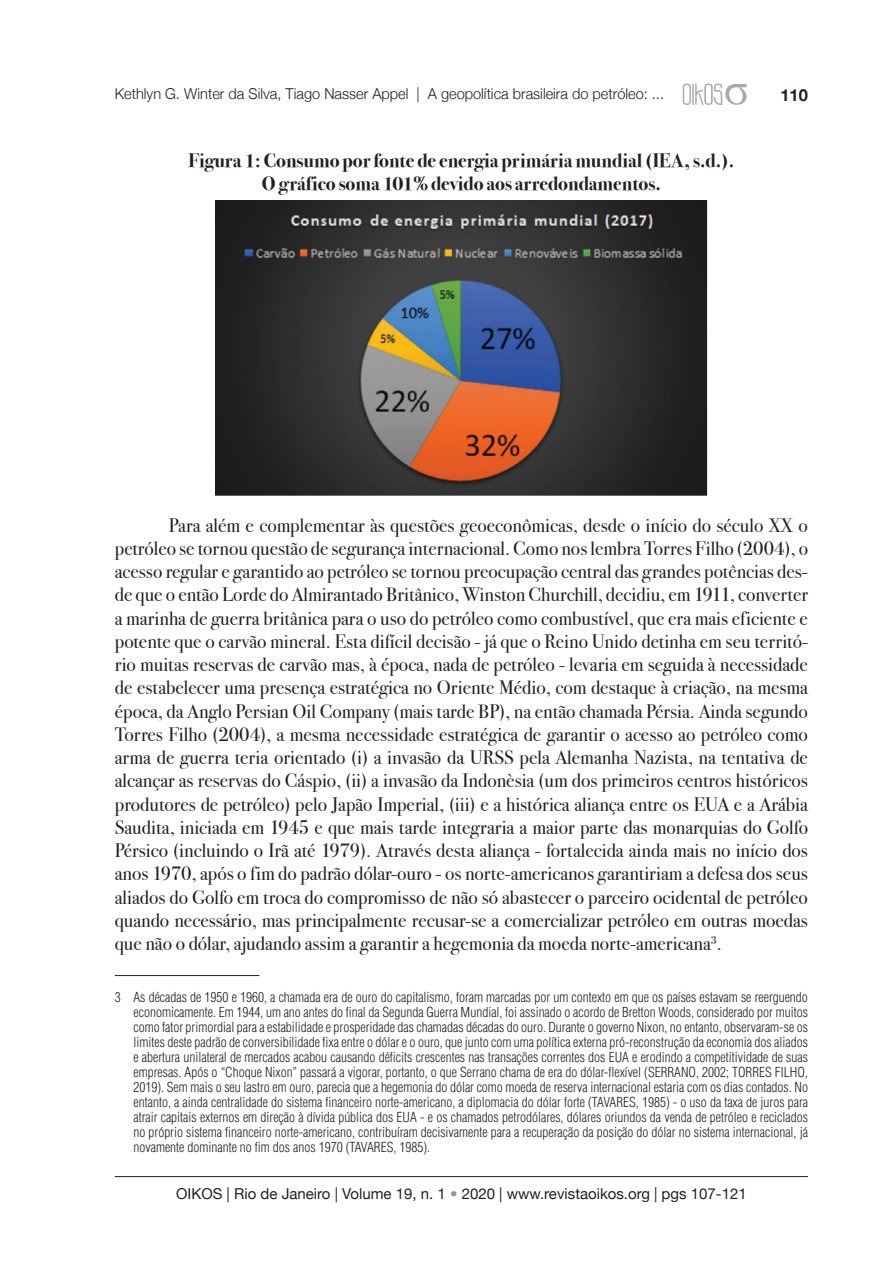
<style>
.page{position:relative;width:893px;height:1263px;background:#fff}
.page>*{position:absolute;margin:0;border:0;box-sizing:border-box;transform-origin:0 0}
.t1{font:19.5px/23.2px "Bodoni Svty Two ITCTT Book";color:#231f20;text-align:justify}
.t2{font:19.5px/23.2px "Bodoni Svty Two ITCTT Bold";color:#231f20;text-align:center}
.t3{font:700 16.5px "Helvetica Neue";color:#231f20}
.t4{font:300 15px "Helvetica Neue";color:#231f20}
.t5{font:15px "Helvetica Neue";color:#231f20}
.t6{font:300 condensed 13.5px/15px "Helvetica";color:#231f20;text-align:justify}
.s1{color:#939598}
</style>
<div class="page">
<svg style="left:683px;top:83px;width:64px;height:22px"></svg>
<hr style="left:115px;top:975px;width:144px;height:1px;background:#231f20">
<img style="left:215px;top:201px;width:492px;height:295px">
<hr style="left:115px;top:1176px;width:693px;height:1px;background:#231f20">
<p class="t4" style="left:115px;top:85px;width:551px">Kethlyn G. Winter da Silva, Tiago Nasser Appel | A geopolítica brasileira do petróleo: ...</p>
<p class="t2" style="left:189px;top:149px;width:547px">Figura 1: Consumo por fonte de energia primária mundial (IEA, s.d.).<br>O gráfico soma 101% devido aos arredondamentos.</p>
<p class="t3" style="left:780px;top:85px;width:29px">110</p>
<p class="t1" style="left:115px;top:514px;width:695px;text-indent:54px">Para além e complementar às questões geoeconômicas, desde o início do século XX o petróleo se tornou questão de segurança internacional. Como nos lembra Torres Filho (2004), o acesso regular e garantido ao petróleo se tornou preocupação central das grandes potências des&shy;de que o então Lorde do Almirantado Britânico, Winston Churchill, decidiu, em 1911, converter a marinha de guerra britânica para o uso do petróleo como combustível, que era mais eficiente e potente que o carvão mineral. Esta difícil decisão - já que o Reino Unido detinha em seu territó&shy;rio muitas reservas de carvão mas, à época, nada de petróleo - levaria em seguida à necessidade de estabelecer uma presença estratégica no Oriente Médio, com destaque à criação, na mesma época, da Anglo Persian Oil Company (mais tarde BP), na então chamada Pérsia. Ainda segundo Torres Filho (2004), a mesma necessidade estratégica de garantir o acesso ao petróleo como arma de guerra teria orientado (i) a invasão da URSS pela Alemanha Nazista, na tentativa de alcançar as reservas do Cáspio, (ii) a invasão da Indonèsia (um dos primeiros centros históricos produtores de petróleo) pelo Japão Imperial, (iii) e a histórica aliança entre os EUA e a Arábia Saudita, iniciada em 1945 e que mais tarde integraria a maior parte das monarquias do Golfo Pérsico (incluindo o Irã até 1979). Através desta aliança - fortalecida ainda mais no início dos anos 1970, após o fim do padrão dólar-ouro - os norte-americanos garantiriam a defesa dos seus aliados do Golfo em troca do compromisso de não só abastecer o parceiro ocidental de petróleo quando necessário, mas principalmente recusar-se a comercializar petróleo em outras moedas que não o dólar, ajudando assim a garantir a hegemonia da moeda norte-americana<sup>3</sup>.</p>
<p class="t6" style="left:115px;top:990px;width:7px">3</p>
<p class="t6" style="left:134px;top:990px;width:676px">As décadas de 1950 e 1960, a chamada era de ouro do capitalismo, foram marcadas por um contexto em que os países estavam se reerguendo economicamente. Em 1944, um ano antes do final da Segunda Guerra Mundial, foi assinado o acordo de Bretton Woods, considerado por muitos como fator primordial para a estabilidade e prosperidade das chamadas décadas do ouro. Durante o governo Nixon, no entanto, observaram-se os limites deste padrão de conversibilidade fixa entre o dólar e o ouro, que junto com uma política externa pró-reconstrução da economia dos aliados e abertura unilateral de mercados acabou causando déficits crescentes nas transações correntes dos EUA e erodindo a competitividade de suas empresas. Após o “Choque Nixon” passará a vigorar, portanto, o que Serrano chama de era do dólar-flexível (SERRANO, 2002; TORRES FILHO, 2019). Sem mais o seu lastro em ouro, parecia que a hegemonia do dólar como moeda de reserva internacional estaria com os dias contados. No entanto, a ainda centralidade do sistema financeiro norte-americano, a diplomacia do dólar forte (TAVARES, 1985) - o uso da taxa de juros para atrair capitais externos em direção à dívida pública dos EUA - e os chamados petrodólares, dólares oriundos da venda de petróleo e reciclados no próprio sistema financeiro norte-americano, contribuíram decisivamente para a recuperação da posição do dólar no sistema internacional, já novamente dominante no fim dos anos 1970 (TAVARES, 1985).</p>
<p class="t5" style="left:176px;top:1185px;width:572px">OIKOS | Rio de Janeiro | Volume 19, n. 1 <span class="s1">•</span> 2020 | www.revistaoikos.org | pgs 107-121</p>
</div>
